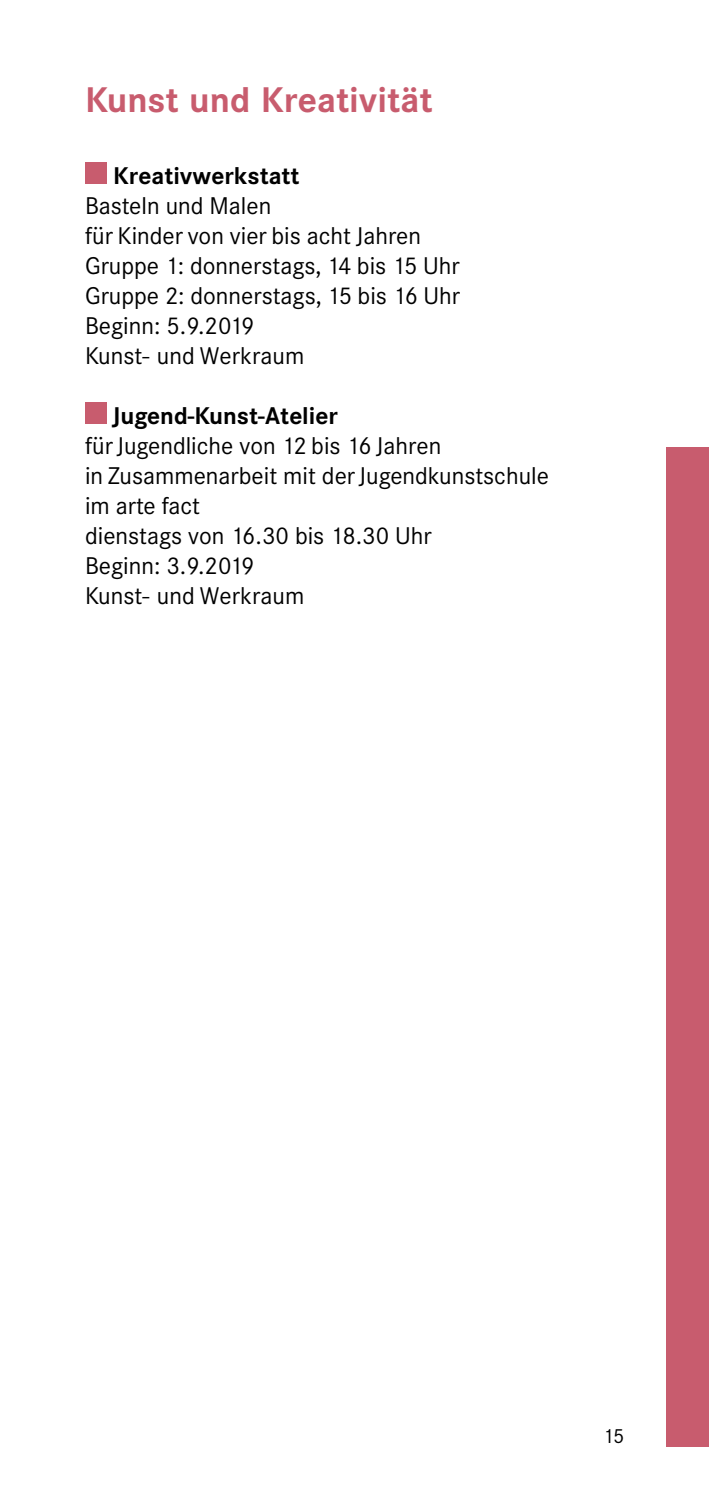
<style>
.page{position:relative;width:709px;height:1489px;background:#fff}
.page>*{position:absolute;margin:0;border:0;box-sizing:border-box;transform-origin:0 0}
.t1{font:700 35px "Corporate SBQ";color:#c85c6e}
.t2{font:23.75px/30px "Corporate SBQ";color:#000}
.t3{font:700 23.75px "Corporate SBQ";color:#000}
.t4{font:20px "Corporate SBQ";color:#000}
</style>
<div class="page">
<div style="left:666px;top:446px;width:43px;height:1000px;background:#c85c6e"></div>
<div style="left:85px;top:163px;width:21px;height:21px;background:#c85c6e"></div>
<div style="left:85px;top:403px;width:21px;height:21px;background:#c85c6e"></div>
<h1 class="t1" style="left:85px;top:78px;width:349px">Kunst und Kreativität</h1>
<p class="t3" style="left:113px;top:161px;width:188px">Kreativwerkstatt</p>
<p class="t2" style="left:85px;top:191px;width:376px">Basteln und Malen<br>für Kinder von vier bis acht Jahren<br>Gruppe 1: donnerstags, 14 bis 15 Uhr<br>Gruppe 2: donnerstags, 15 bis 16 Uhr<br>Beginn: 5.9.2019<br>Kunst- und Werkraum</p>
<p class="t3" style="left:112px;top:401px;width:227px">Jugend-Kunst-Atelier</p>
<p class="t2" style="left:85px;top:431px;width:465px">für Jugendliche von 12 bis 16 Jahren<br>in Zusammenarbeit mit der Jugendkunstschule im arte fact<br>dienstags von 16.30 bis 18.30 Uhr<br>Beginn: 3.9.2019<br>Kunst- und Werkraum</p>
<p class="t4" style="left:603px;top:1424px;width:23px">15</p>
</div>
